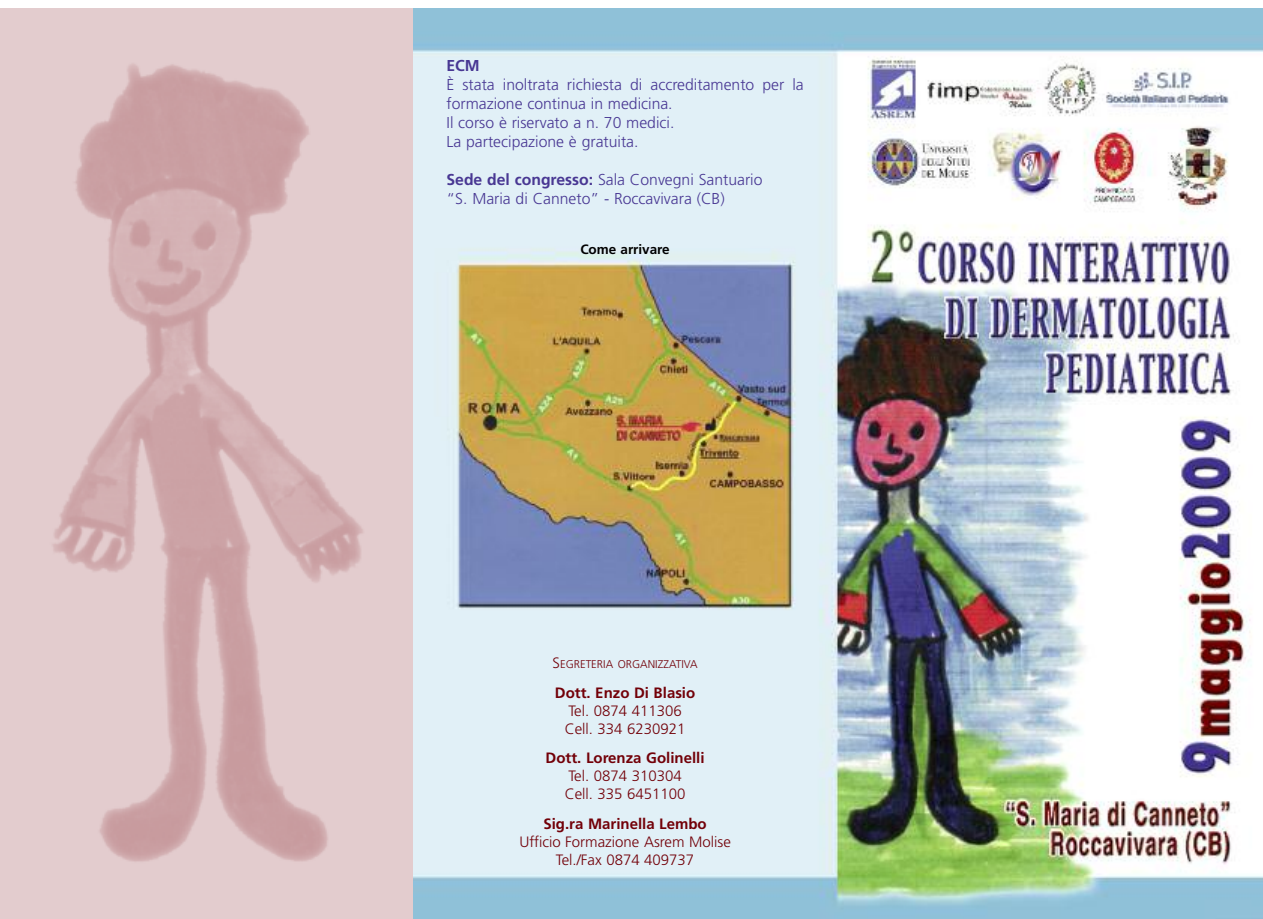
<style>
.page{position:relative;width:1263px;height:919px;background:#fff}
.page>*{position:absolute;margin:0;border:0;box-sizing:border-box;transform-origin:0 0}
.t1{font:300 15.75px/18.9px "Frutiger";color:#483793}
.t2{font:700 15.75px "Frutiger";color:#483793}
.t3{font:300 15px/18px "Frutiger";color:#720008}
.t4{font:700 15px "Frutiger";color:#720008}
.t5{font:700 13.5px "Frutiger";color:#000}
.t6{font:300 11.25px "Frutiger";color:#720008}
.s1{font-weight:700}
.s2{font-size:15px}
</style>
<div class="page">
<img style="left:412px;top:9px;width:851px;height:909px">
<svg style="left:0;top:9px;width:412px;height:909px;background:#dcc1c3"></svg>
<p class="t2" style="left:446px;top:60px;width:35px">ECM</p>
<p class="t1" style="left:446px;top:77px;width:359px">È stata inoltrata richiesta di accreditamento per la formazione continua in medicina.<br>Il corso è riservato a n. 70 medici.<br>La partecipazione è gratuita.</p>
<p class="t1" style="left:446px;top:171px;width:318px"><span class="s1">Sede del congresso:</span> Sala Convegni Santuario “S. Maria di Canneto” - Roccavivara (CB)</p>
<p class="t5" style="left:580px;top:243px;width:91px">Come arrivare</p>
<p class="t6" style="left:552px;top:660px;width:147px"><span class="s2">S</span>EGRETERIA ORGANIZZATIVA</p>
<p class="t4" style="left:555px;top:686px;width:142px">Dott. Enzo Di Blasio</p>
<p class="t3" style="left:565px;top:702px;width:122px">Tel. 0874 411306<br>Cell. 334 6230921</p>
<p class="t4" style="left:546px;top:752px;width:160px">Dott. Lorenza Golinelli</p>
<p class="t3" style="left:565px;top:768px;width:122px">Tel. 0874 310304<br>Cell. 335 6451100</p>
<p class="t4" style="left:543px;top:817px;width:165px">Sig.ra Marinella Lembo</p>
<p class="t3" style="left:519px;top:833px;width:213px;text-align:center">Ufficio Formazione Asrem Molise<br>Tel./Fax 0874 409737</p>
</div>
